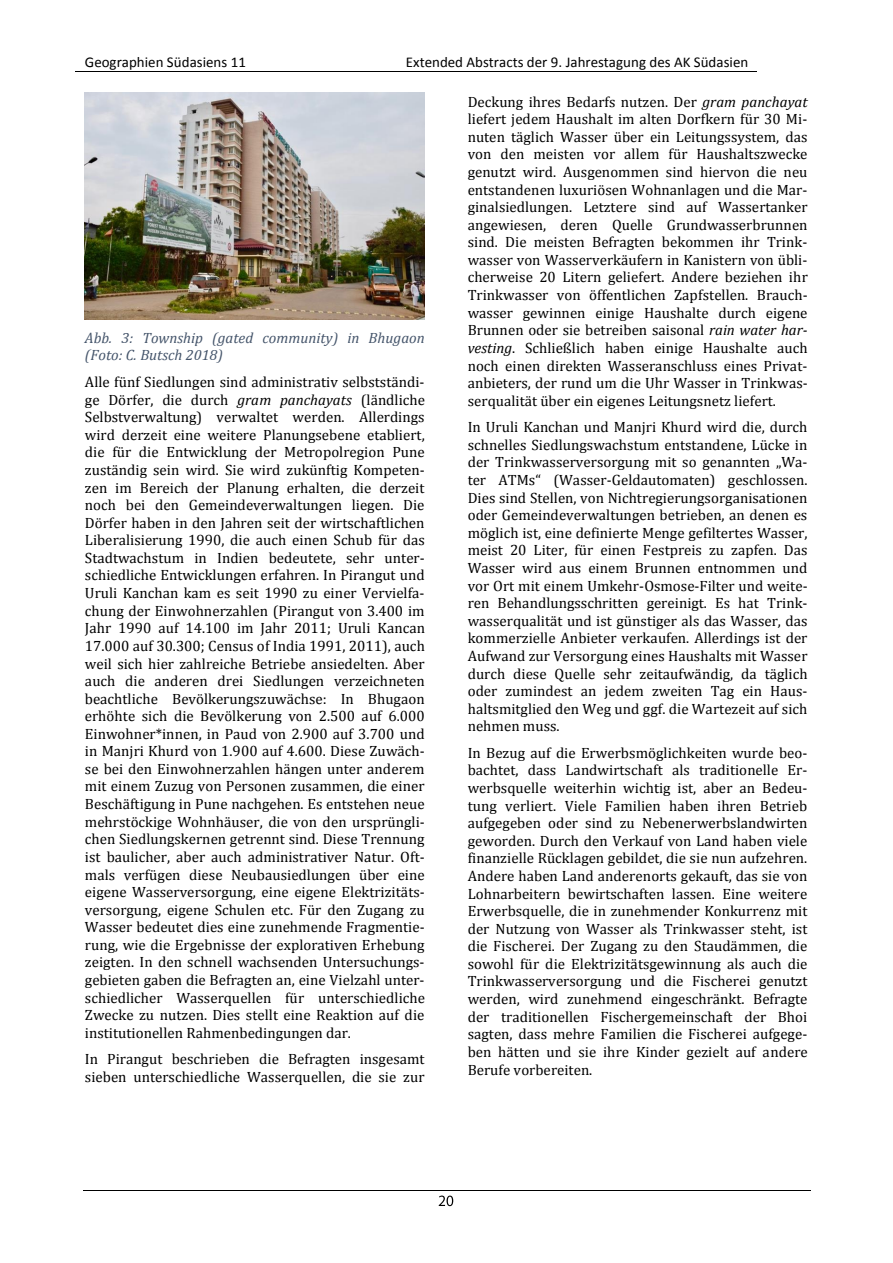
<style>
.page{position:relative;width:893px;height:1263px;background:#fff}
.page>*{position:absolute;margin:0;border:0;box-sizing:border-box;transform-origin:0 0}
.t1{font:15px/17.5px "Cambria";color:#000;text-align:justify}
.t2{font:15px "Calibri";color:#000}
.t3{font:italic 15px/17.7px "Cambria";color:#44546a}
.s1{font-style:italic}
</style>
<div class="page">
<hr style="left:76px;top:71px;width:320px;height:1px;background:#000">
<hr style="left:396px;top:71px;width:361px;height:1px;background:#000">
<img style="left:439px;top:1195px;width:15px;height:12px">
<hr style="left:83px;top:1190px;width:727px;height:1px;background:#000">
<img style="left:85px;top:92px;width:339px;height:227px">
<p class="t2" style="left:85px;top:56px;width:163px">Geographien Südasiens 11</p>
<p class="t2" style="left:406px;top:56px;width:344px">Extended Abstracts der 9. Jahrestagung des AK Südasien</p>
<p class="t3" style="left:85px;top:328px;width:341px">Abb. 3: Township (gated community) in Bhugaon (Foto: C. Butsch 2018)</p>
<p class="t1" style="left:85px;top:373px;width:342px">Alle fünf Siedlungen sind administrativ selbstständi&shy;ge Dörfer, die durch <span class="s1">gram panchayats</span> (ländliche Selbstverwaltung) verwaltet werden. Allerdings wird derzeit eine weitere Planungsebene etabliert, die für die Entwicklung der Metropolregion Pune zuständig sein wird. Sie wird zukünftig Kompeten&shy;zen im Bereich der Planung erhalten, die derzeit noch bei den Gemeindeverwaltungen liegen. Die Dörfer haben in den Jahren seit der wirtschaftlichen Liberalisierung 1990, die auch einen Schub für das Stadtwachstum in Indien bedeutete, sehr unter&shy;schiedliche Entwicklungen erfahren. In Pirangut und Uruli Kanchan kam es seit 1990 zu einer Vervielfa&shy;chung der Einwohnerzahlen (Pirangut von 3.400 im Jahr 1990 auf 14.100 im Jahr 2011; Uruli Kancan 17.000 auf 30.300; Census of India 1991, 2011), auch weil sich hier zahlreiche Betriebe ansiedelten. Aber auch die anderen drei Siedlungen verzeichneten beachtliche Bevölkerungszuwächse: In Bhugaon erhöhte sich die Bevölkerung von 2.500 auf 6.000<br>Einwohner*innen, in Paud von 2.900 auf 3.700 und in Manjri Khurd von 1.900 auf 4.600. Diese Zuwäch&shy;se bei den Einwohnerzahlen hängen unter anderem mit einem Zuzug von Personen zusammen, die einer Beschäftigung in Pune nachgehen. Es entstehen neue mehrstöckige Wohnhäuser, die von den ursprüngli&shy;chen Siedlungskernen getrennt sind. Diese Trennung ist baulicher, aber auch administrativer Natur. Oft&shy;mals verfügen diese Neubausiedlungen über eine eigene Wasserversorgung, eine eigene Elektrizitäts&shy;versorgung, eigene Schulen etc. Für den Zugang zu Wasser bedeutet dies eine zunehmende Fragmentie&shy;rung, wie die Ergebnisse der explorativen Erhebung zeigten. In den schnell wachsenden Untersuchungs&shy;gebieten gaben die Befragten an, eine Vielzahl unter&shy;schiedlicher Wasserquellen für unterschiedliche Zwecke zu nutzen. Dies stellt eine Reaktion auf die institutionellen Rahmenbedingungen dar.</p>
<p class="t1" style="left:85px;top:1050px;width:341px">In Pirangut beschrieben die Befragten insgesamt sieben unterschiedliche Wasserquellen, die sie zur</p>
<p class="t1" style="left:468px;top:92px;width:342px">Deckung ihres Bedarfs nutzen. Der <span class="s1">gram panchayat </span>liefert jedem Haushalt im alten Dorfkern für 30 Mi&shy;nuten täglich Wasser über ein Leitungssystem, das von den meisten vor allem für Haushaltszwecke genutzt wird. Ausgenommen sind hiervon die neu entstandenen luxuriösen Wohnanlagen und die Mar&shy;ginalsiedlungen. Letztere sind auf Wassertanker angewiesen, deren Quelle Grundwasserbrunnen sind. Die meisten Befragten bekommen ihr Trink&shy;wasser von Wasserverkäufern in Kanistern von übli&shy;cherweise 20 Litern geliefert. Andere beziehen ihr Trinkwasser von öffentlichen Zapfstellen. Brauch&shy;wasser gewinnen einige Haushalte durch eigene Brunnen oder sie betreiben saisonal <span class="s1">rain water har&shy;vesting</span>. Schließlich haben einige Haushalte auch noch einen direkten Wasseranschluss eines Privat&shy;anbieters, der rund um die Uhr Wasser in Trinkwas&shy;serqualität über ein eigenes Leitungsnetz liefert.</p>
<p class="t1" style="left:468px;top:418px;width:341px">In Uruli Kanchan und Manjri Khurd wird die, durch schnelles Siedlungswachstum entstandene, Lücke in der Trinkwasserversorgung mit so genannten „Wa&shy;ter ATMs“ (Wasser-Geldautomaten) geschlossen.<br>Dies sind Stellen, von Nichtregierungsorganisationen oder Gemeindeverwaltungen betrieben, an denen es möglich ist, eine definierte Menge gefiltertes Wasser, meist 20 Liter, für einen Festpreis zu zapfen. Das Wasser wird aus einem Brunnen entnommen und vor Ort mit einem Umkehr-Osmose-Filter und weite&shy;ren Behandlungsschritten gereinigt. Es hat Trink&shy;wasserqualität und ist günstiger als das Wasser, das kommerzielle Anbieter verkaufen. Allerdings ist der Aufwand zur Versorgung eines Haushalts mit Wasser durch diese Quelle sehr zeitaufwändig, da täglich oder zumindest an jedem zweiten Tag ein Haus&shy;haltsmitglied den Weg und ggf. die Wartezeit auf sich nehmen muss.</p>
<p class="t1" style="left:468px;top:743px;width:342px">In Bezug auf die Erwerbsmöglichkeiten wurde beo&shy;bachtet, dass Landwirtschaft als traditionelle Er&shy;werbsquelle weiterhin wichtig ist, aber an Bedeu&shy;tung verliert. Viele Familien haben ihren Betrieb aufgegeben oder sind zu Nebenerwerbslandwirten geworden. Durch den Verkauf von Land haben viele finanzielle Rücklagen gebildet, die sie nun aufzehren.<br>Andere haben Land anderenorts gekauft, das sie von Lohnarbeitern bewirtschaften lassen. Eine weitere Erwerbsquelle, die in zunehmender Konkurrenz mit der Nutzung von Wasser als Trinkwasser steht, ist die Fischerei. Der Zugang zu den Staudämmen, die sowohl für die Elektrizitätsgewinnung als auch die Trinkwasserversorgung und die Fischerei genutzt werden, wird zunehmend eingeschränkt. Befragte der traditionellen Fischergemeinschaft der Bhoi sagten, dass mehre Familien die Fischerei aufgege&shy;ben hätten und sie ihre Kinder gezielt auf andere Berufe vorbereiten.</p>
</div>
